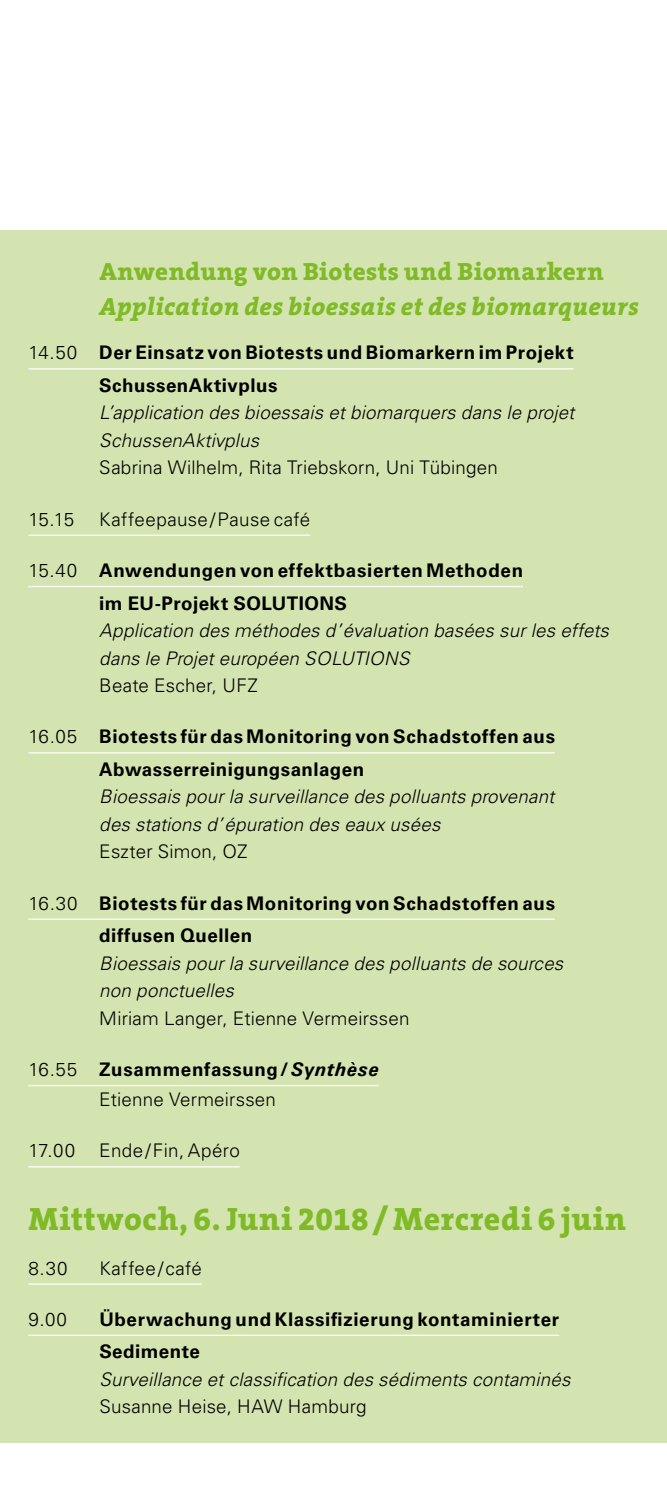
<style>
.page{position:relative;width:667px;height:1489px;background:#fff}
.page>*{position:absolute;margin:0;border:0;box-sizing:border-box;transform-origin:0 0}
.t1{font:800 32.5px "The Serif Q8";letter-spacing:.02em;color:#80ba27}
.t2{font:italic 800 25px "The Serif Q8";letter-spacing:.01em;color:#80ba27}
.t3{font:800 25px "The Serif Q8";letter-spacing:.015em;color:#80ba27}
.t4{font:italic 300 18.75px/27.5px "Univers LT";letter-spacing:.01em;color:#000}
.t5{font:700 18.75px/32.5px "Univers LT";letter-spacing:.03em;color:#000}
.t6{font:300 18.75px/30px "Univers LT";letter-spacing:.015em;color:#000}
.s1{font-weight:300}
.s2{font-weight:700}
.s3{font-weight:700;font-style:italic}
</style>
<div class="page">
<div style="left:0;top:230px;width:666px;height:1212px;background:#d3e4b0"></div>
<hr style="left:28px;top:368px;width:545px;height:1px;background:#fff">
<hr style="left:28px;top:534px;width:282px;height:2px;background:#fff">
<hr style="left:28px;top:586px;width:494px;height:1px;background:#fff">
<hr style="left:28px;top:752px;width:526px;height:1px;background:#fff">
<hr style="left:28px;top:918px;width:526px;height:1px;background:#fff">
<hr style="left:28px;top:1084px;width:350px;height:2px;background:#fff">
<hr style="left:28px;top:1166px;width:211px;height:1px;background:#fff">
<hr style="left:28px;top:1283px;width:174px;height:1px;background:#fff">
<hr style="left:28px;top:1334px;width:530px;height:1px;background:#fff">
<h2 class="t3" style="left:99px;top:258px;width:505px">Anwendung von Biotests und Biomarkern</h2>
<h2 class="t2" style="left:99px;top:293px;width:540px">Application des bioessais et des biomarqueurs</h2>
<p class="t5" style="left:99px;top:336px;width:475px;text-indent:-71px"><span class="s1">14.50</span> Der Einsatz von Biotests und Biomarkern im Projekt<br>SchussenAktivplus</p>
<p class="t4" style="left:99px;top:399px;width:476px">L’application des bioessais et biomarquers dans le projet<br>SchussenAktivplus</p>
<p class="t6" style="left:99px;top:453px;width:400px">Sabrina Wilhelm, Rita Triebskorn, Uni Tübingen</p>
<p class="t6" style="left:28px;top:504px;width:47px">15.15</p>
<p class="t6" style="left:99px;top:504px;width:212px">Kaffeepause / Pause café</p>
<p class="t5" style="left:99px;top:554px;width:425px;text-indent:-71px"><span class="s1">15.40</span> Anwendungen von effektbasierten Methoden im EU-Projekt SOLUTIONS</p>
<p class="t4" style="left:99px;top:616px;width:510px">Application des méthodes d’évaluation basées sur les effets dans le Projet européen SOLUTIONS</p>
<p class="t6" style="left:99px;top:670px;width:160px">Beate Escher, UFZ</p>
<p class="t5" style="left:99px;top:720px;width:457px;text-indent:-71px"><span class="s1">16.05</span> Biotests für das Monitoring von Schadstoffen aus<br>Abwasserreinigungsanlagen</p>
<p class="t4" style="left:99px;top:783px;width:456px">Bioessais pour la surveillance des polluants provenant des stations d’épuration des eaux usées</p>
<p class="t6" style="left:99px;top:836px;width:150px">Eszter Simon, OZ</p>
<p class="t5" style="left:99px;top:887px;width:457px;text-indent:-71px"><span class="s1">16.30</span> Biotests für das Monitoring von Schadstoffen aus diffusen Quellen</p>
<p class="t4" style="left:99px;top:949px;width:465px">Bioessais pour la surveillance des polluants de sources non ponctuelles</p>
<p class="t6" style="left:99px;top:1003px;width:311px">Miriam Langer, Etienne Vermeirssen</p>
<p class="t6" style="left:99px;top:1054px;width:281px;text-indent:-71px">16.55 <span class="s2">Zusammenfassung /</span> <span class="s3">Synthèse<br></span>Etienne Vermeirssen</p>
<p class="t6" style="left:28px;top:1135px;width:48px">17.00</p>
<p class="t6" style="left:99px;top:1135px;width:142px">Ende / Fin, Apéro</p>
<h1 class="t1" style="left:28px;top:1201px;width:598px">Mittwoch, 6.Juni 2018 / Mercredi 6 juin</h1>
<p class="t6" style="left:28px;top:1252px;width:41px">8.30</p>
<p class="t6" style="left:99px;top:1252px;width:104px">Kaffee / café</p>
<p class="t6" style="left:28px;top:1303px;width:40px">9.00</p>
<p class="t5" style="left:99px;top:1302px;width:461px">Überwachung und Klassifizierung kontaminierter<br>Sedimente</p>
<p class="t4" style="left:99px;top:1365px;width:472px">Surveillance et classification des sédiments contaminés</p>
<p class="t6" style="left:99px;top:1391px;width:268px">Susanne Heise, HAW Hamburg</p>
</div>
